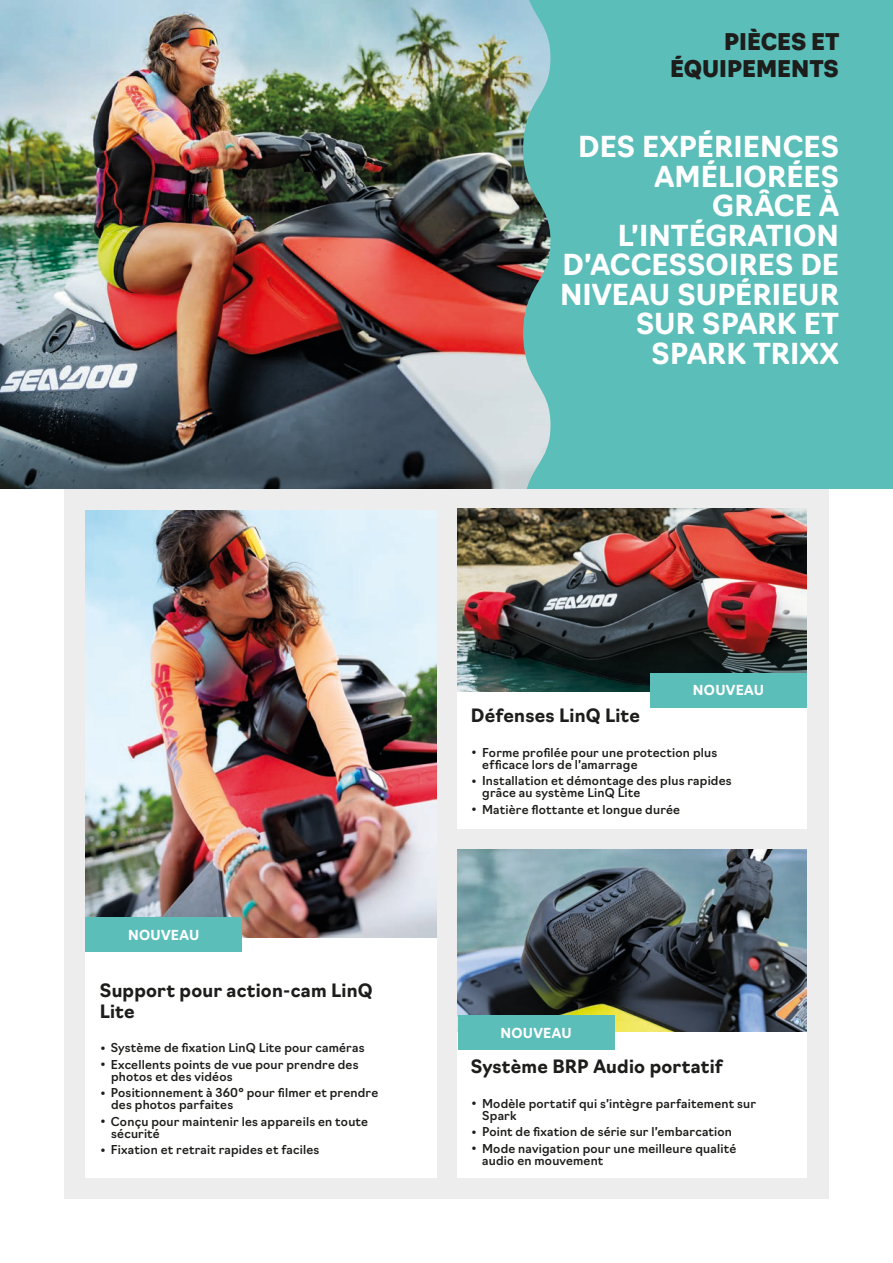
<style>
.page{position:relative;width:893px;height:1263px;background:#fff}
.page>*{position:absolute;margin:0;border:0;box-sizing:border-box;transform-origin:0 0}
.LEGAL_6_7{font:700 28.2px/29.5px "Navigo";letter-spacing:.005em;color:#fff;text-align:right}
.t1{font:900 22.5px/27px "Navigo";color:#1d1d1b;text-align:right}
.LEGAL_6_7-2{font:700 18px/21px "Navigo";letter-spacing:.01em;color:#1d1d1b}
.LEGAL_6_7-3{font:700 13.5px "Navigo";letter-spacing:.02em;color:#fff}
.t2{font:500 12px/12px "Navigo";letter-spacing:.015em;color:#1d1d1b}
.s1{font-weight:400;font-size:18px}
</style>
<div class="page">
<div style="left:64px;top:148px;width:764px;height:1050px;background:#ededed"></div>
<div style="left:458px;top:509px;width:349px;height:319px;background:#fff"></div>
<div style="left:85px;top:510px;width:351px;height:668px;background:#fff"></div>
<div style="left:458px;top:850px;width:349px;height:328px;background:#fff"></div>
<img style="left:458px;top:850px;width:349px;height:182px">
<img style="left:458px;top:509px;width:349px;height:182px">
<img style="left:85px;top:510px;width:351px;height:428px">
<img style="left:0;top:0;width:523px;height:488px">
<div style="left:796px;top:0;width:97px;height:488px;background:#5bbeb9"></div>
<div style="left:523px;top:0;width:273px;height:488px;background:#5bbeb9"></div>
<div style="left:85px;top:918px;width:157px;height:34px;background:#5bbeb9"></div>
<div style="left:458px;top:1016px;width:156px;height:34px;background:#5bbeb9"></div>
<div style="left:650px;top:673px;width:157px;height:34px;background:#5bbeb9"></div>
<p class="t1" style="left:670px;top:26px;width:171px">PIÈCES ET<br>ÉQUIPEMENTS</p>
<p class="LEGAL_6_7" style="left:560px;top:130px;width:280px">DES EXPÉRIENCES<br>AMÉLIORÉES<br>GRÂCE À<br>L’INTÉGRATION<br>D’ACCESSOIRES DE<br>NIVEAU SUPÉRIEUR<br>SUR SPARK ET<br>SPARK TRIXX</p>
<p class="LEGAL_6_7-3" style="left:128px;top:925px;width:73px">NOUVEAU</p>
<p class="LEGAL_6_7-2" style="left:100px;top:978px;width:274px">Support pour action-cam LinQ<br>Lite</p>
<p class="t2" style="left:100px;top:1041px;width:266px"><span class="s1">•</span> Système de fixation LinQ Lite pour caméras</p>
<p class="t2" style="left:111px;top:1057px;width:249px;text-indent:-11px"><span class="s1">•</span> Excellents points de vue pour prendre des photos et des vidéos</p>
<p class="t2" style="left:111px;top:1086px;width:269px;text-indent:-11px"><span class="s1">•</span> Positionnement à 360° pour filmer et prendre des photos parfaites</p>
<p class="t2" style="left:111px;top:1114px;width:258px;text-indent:-11px"><span class="s1">•</span> Conçu pour maintenir les appareils en toute sécurité</p>
<p class="t2" style="left:100px;top:1143px;width:221px"><span class="s1">•</span> Fixation et retrait rapides et faciles</p>
<p class="LEGAL_6_7-3" style="left:693px;top:680px;width:73px">NOUVEAU</p>
<p class="LEGAL_6_7-2" style="left:471px;top:704px;width:171px">Défenses LinQ Lite</p>
<p class="t2" style="left:482px;top:745px;width:236px;text-indent:-11px"><span class="s1">•</span> Forme profilée pour une protection plus efficace lors de l’amarrage</p>
<p class="t2" style="left:482px;top:774px;width:251px;text-indent:-11px"><span class="s1">•</span> Installation et démontage des plus rapides grâce au système LinQ Lite</p>
<p class="t2" style="left:471px;top:802px;width:211px"><span class="s1">•</span> Matière flottante et longue durée</p>
<p class="LEGAL_6_7-3" style="left:500px;top:1022px;width:73px">NOUVEAU</p>
<p class="LEGAL_6_7-2" style="left:471px;top:1055px;width:253px">Système BRP Audio portatif</p>
<p class="t2" style="left:482px;top:1096px;width:275px;text-indent:-11px"><span class="s1">•</span> Modèle portatif qui s’intègre parfaitement sur<br>Spark</p>
<p class="t2" style="left:471px;top:1125px;width:263px"><span class="s1">•</span> Point de fixation de série sur l’embarcation</p>
<p class="t2" style="left:482px;top:1141px;width:255px;text-indent:-11px"><span class="s1">•</span> Mode navigation pour une meilleure qualité audio en mouvement</p>
</div>
